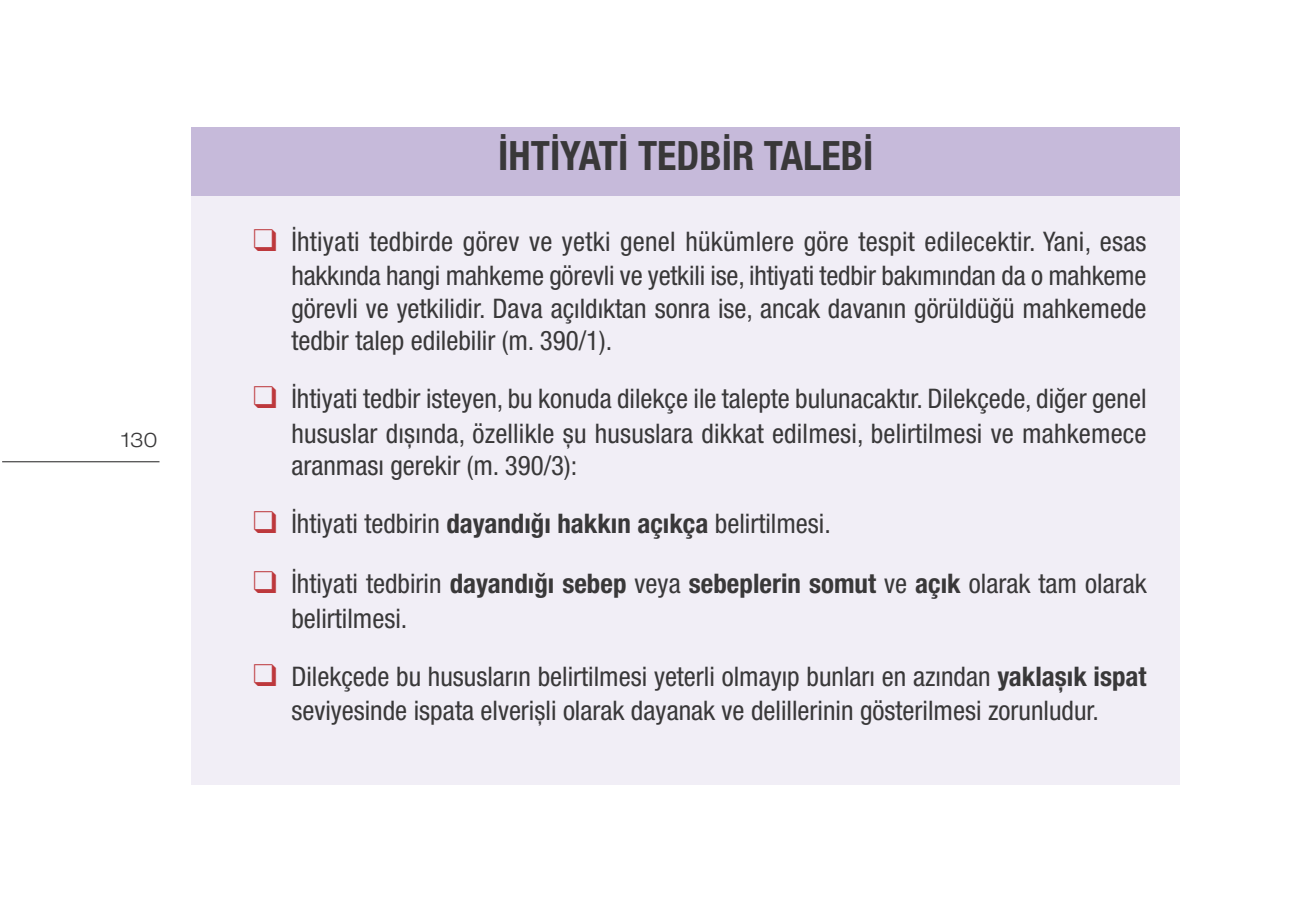
<style>
.page{position:relative;width:1308px;height:909px;background:#fff}
.page>*{position:absolute;margin:0;border:0;box-sizing:border-box;transform-origin:0 0}
.t1{font:700 condensed 40.5px "Helvetica Neue LT Pro";color:#393839}
.t2{font:condensed 27px/33.1px "Helvetica Neue LT Pro";color:#393839;text-align:justify}
.t3{font:300 expanded 20.25px "Helvetica Neue LT Pro";color:#393839}
.s1{color:#bd383c}
.s2{font-weight:700}
</style>
<div class="page">
<hr style="left:2px;top:461px;width:157px;height:1px;background:#393839">
<div style="left:191px;top:196px;width:989px;height:589px;background:#f1eef6"></div>
<div style="left:191px;top:128px;width:989px;height:68px;background:#c6bada"></div>
<p class="t3" style="left:121px;top:433px;width:38px">130</p>
<h1 class="t1" style="left:498px;top:142px;width:376px">İHTİYATİ TEDBİR TALEBİ</h1>
<p class="t2" style="left:291px;top:227px;width:856px;text-indent:-38px"><span class="s1">❑</span> İhtiyati tedbirde görev ve yetki genel hükümlere göre tespit edilecektir. Yani, esas hakkında hangi mahkeme görevli ve yetkili ise, ihtiyati tedbir bakımından da o mahkeme görevli ve yetkilidir. Dava açıldıktan sonra ise, ancak davanın görüldüğü mahkemede tedbir talep edilebilir (m. 390/1).</p>
<p class="t2" style="left:291px;top:384px;width:856px;text-indent:-38px"><span class="s1">❑</span> İhtiyati tedbir isteyen, bu konuda dilekçe ile talepte bulunacaktır. Dilekçede, diğer genel hususlar dışında, özellikle şu hususlara dikkat edilmesi, belirtilmesi ve mahkemece aranması gerekir (m. 390/3):</p>
<p class="t2" style="left:253px;top:509px;width:579px"><span class="s1">❑</span> İhtiyati tedbirin <span class="s2">dayandığı hakkın açıkça</span> belirtilmesi.</p>
<p class="t2" style="left:291px;top:569px;width:856px;line-height:34.4px;text-indent:-38px"><span class="s1">❑</span> İhtiyati tedbirin <span class="s2">dayandığı sebep</span> veya <span class="s2">sebeplerin somut</span> ve <span class="s2">açık</span> olarak tam olarak belirtilmesi.</p>
<p class="t2" style="left:253px;top:661px;width:895px;line-height:34.4px;text-align:center"><span class="s1">❑</span> Dilekçede bu hususların belirtilmesi yeterli olmayıp bunları en azından <span class="s2">yaklaşık ispat </span>seviyesinde ispata elverişli olarak dayanak ve delillerinin gösterilmesi zorunludur.</p>
</div>
